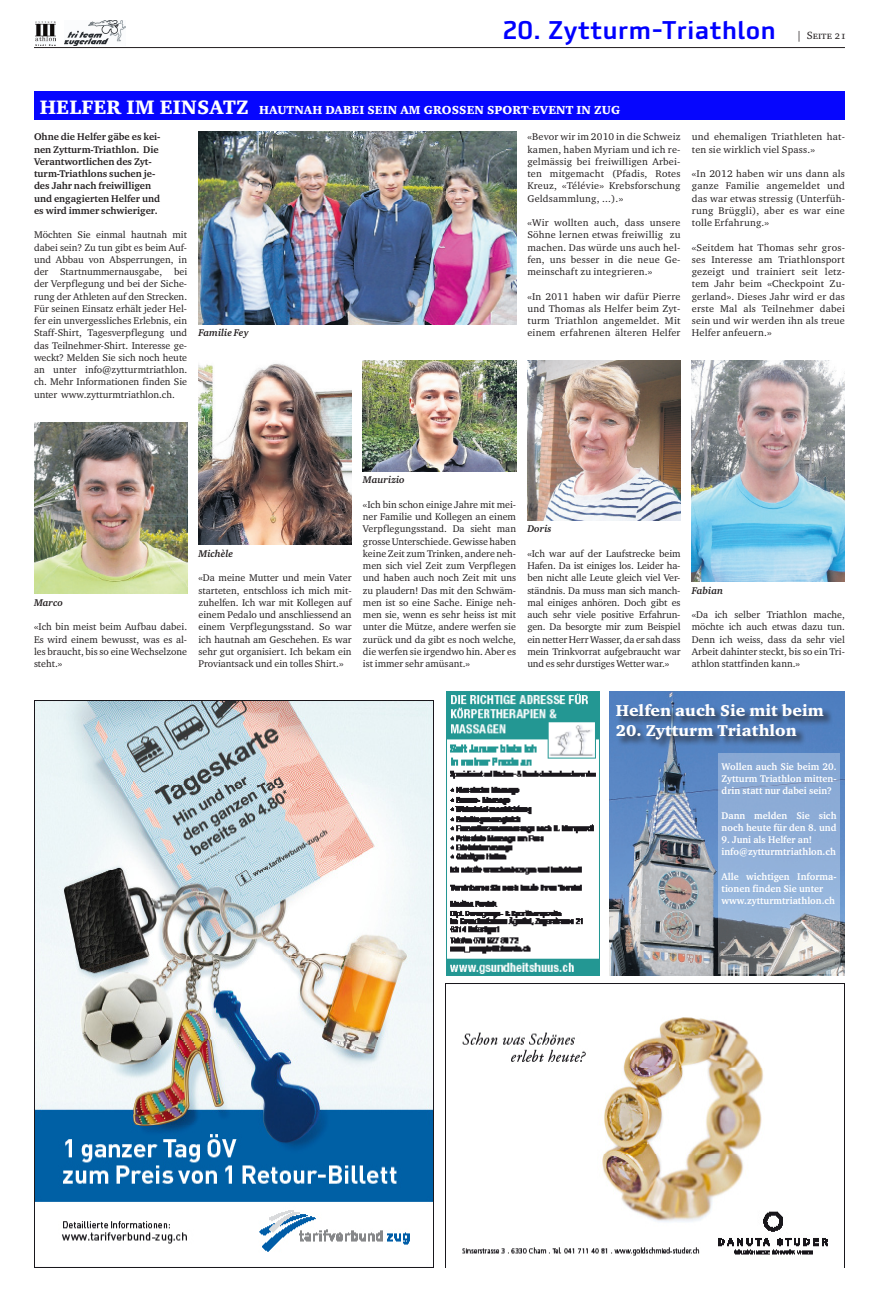
<style>
.page{position:relative;width:879px;height:1290px;background:#fff}
.page>*{position:absolute;margin:0;border:0;box-sizing:border-box;transform-origin:0 0}
.t1{font:500 25px "Utility OT";color:#0000fe}
.t2{font:900 16.2px "Charter ITC Pro";color:#fff}
._321_B_Titel_48P_Fru{font:900 12px "Charter ITC Pro";letter-spacing:.01em;color:#fff}
.t3{font:10.8px "Charter ITC Pro";color:#231f20}
._150_Grundtext{font:10px/12.2px "Charter ITC Pro";letter-spacing:.015em;color:#231f20;text-align:justify}
.t4{font:700 10px/12.2px "Charter ITC Pro";color:#fff;scale:.96 1}
._130_Vorspann{font:700 10px/12.2px "Charter ITC Pro";color:#231f20}
._153_Grundtext_bold{font:italic 700 10px "Charter ITC Pro";color:#231f20}
.s1{font-size:20px}
</style>
<div class="page">
<div style="left:34px;top:92px;width:811px;height:28px;background:#0606fe"></div>
<hr style="left:34px;top:47px;width:811px;height:1px;background:#231f20">
<svg style="left:35px;top:21px;width:1px;height:25px"></svg>
<img style="left:36px;top:21px;width:20px;height:25px">
<svg style="left:64px;top:20px;width:59px;height:25px"></svg>
<img style="left:65px;top:21px;width:61px;height:25px">
<img style="left:34px;top:422px;width:153px;height:172px">
<img style="left:527px;top:361px;width:153px;height:159px">
<img style="left:692px;top:361px;width:153px;height:220px">
<img style="left:363px;top:361px;width:153px;height:110px">
<img style="left:198px;top:363px;width:153px;height:182px">
<img style="left:198px;top:132px;width:318px;height:192px">
<img style="left:446px;top:692px;width:153px;height:283px">
<img style="left:34px;top:700px;width:400px;height:567px">
<img style="left:445px;top:984px;width:400px;height:283px">
<img style="left:609px;top:692px;width:236px;height:283px">
<div style="left:616px;top:703px;width:216px;height:46px;background:#231f20;opacity:.8"></div>
<svg style="left:718px;top:753px;width:121px;height:220px;fill:#8facd6"></svg>
<p class="t1" style="left:503px;top:14px;width:275px">20. Zytturm-Triathlon</p>
<p class="t3" style="left:796px;top:28px;width:51px">| Seite 21</p>
<p class="_321_B_Titel_48P_Fru" style="left:40px;top:102px;width:582px"><span class="s1">HELFER IM EINSATZ</span> HAUTNAH DABEI SEIN AM GROSSEN SPORT-EVENT IN ZUG</p>
<p class="_130_Vorspann" style="left:34px;top:131px;width:128px">Ohne die Helfer gäbe es kei&shy;nen Zytturm-Triathlon. Die<br>Verantwortlichen des Zyt&shy;turm-Triathlons suchen je&shy;des Jahr nach freiwilligen und engagierten Helfer und es wird immer schwieriger.</p>
<p class="_150_Grundtext" style="left:34px;top:229px;width:155px">Möchten Sie einmal hautnah mit dabei sein? Zu tun gibt es beim Auf&shy;und Abbau von Absperrungen, in der Startnummernausgabe, bei der Verpflegung und bei der Siche&shy;rung der Athleten auf den Strecken.<br>Für seinen Einsatz erhält jeder Hel&shy;fer ein unvergessliches Erlebnis, ein Staff-Shirt, Tagesverpflegung und das Teilnehmer-Shirt. Interesse ge&shy;weckt? Melden Sie sich noch heute an unter info@zytturmtriathlon. ch. Mehr Informationen finden Sie unter www.zytturmtriathlon.ch.</p>
<p class="_150_Grundtext" style="left:527px;top:131px;width:155px">«Bevor wir im 2010 in die Schweiz kamen, haben Myriam und ich re&shy;gelmässig bei freiwilligen Arbei&shy;ten mitgemacht (Pfadis, Rotes Kreuz, «Télévie» Krebsforschung Geldsammlung, ...).»</p>
<p class="_150_Grundtext" style="left:527px;top:216px;width:155px">«Wir wollten auch, dass unsere Söhne lernen etwas freiwillig zu machen. Das würde uns auch hel&shy;fen, uns besser in die neue Ge&shy;meinschaft zu integrieren.»</p>
<p class="_150_Grundtext" style="left:527px;top:290px;width:155px">«In 2011 haben wir dafür Pierre und Thomas als Helfer beim Zyt&shy;turm Triathlon angemeldet. Mit einem erfahrenen älteren Helfer</p>
<p class="_150_Grundtext" style="left:692px;top:131px;width:155px">und ehemaligen Triathleten hat&shy;ten sie wirklich viel Spass.»</p>
<p class="_150_Grundtext" style="left:692px;top:167px;width:155px">«In 2012 haben wir uns dann als ganze Familie angemeldet und das war etwas stressig (Unterfüh&shy;rung Brüggli), aber es war eine tolle Erfahrung.»</p>
<p class="_150_Grundtext" style="left:692px;top:241px;width:155px">«Seitdem hat Thomas sehr gros&shy;ses Interesse am Triathlonsport gezeigt und trainiert seit letz&shy;tem Jahr beim «Checkpoint Zu&shy;gerland». Dieses Jahr wird er das erste Mal als Teilnehmer dabei sein und wir werden ihn als treue</p>
<p class="_153_Grundtext_bold" style="left:198px;top:327px;width:52px">Familie Fey</p>
<p class="_150_Grundtext" style="left:692px;top:327px;width:81px">Helfer anfeuern.»</p>
<p class="_153_Grundtext_bold" style="left:34px;top:596px;width:30px">Marco</p>
<p class="_150_Grundtext" style="left:34px;top:621px;width:155px">«Ich bin meist beim Aufbau dabei.<br>Es wird einem bewusst, was es al&shy;les braucht, bis so eine Wechselzone steht.»</p>
<p class="_153_Grundtext_bold" style="left:198px;top:547px;width:36px">Michèle</p>
<p class="_150_Grundtext" style="left:198px;top:572px;width:155px">«Da meine Mutter und mein Vater starteten, entschloss ich mich mit&shy;zuhelfen. Ich war mit Kollegen auf einem Pedalo und anschliessend an einem Verpflegungsstand. So war ich hautnah am Geschehen. Es war sehr gut organisiert. Ich bekam ein Proviantsack und ein tolles Shirt.»</p>
<p class="_153_Grundtext_bold" style="left:363px;top:474px;width:43px">Maurizio</p>
<p class="_150_Grundtext" style="left:363px;top:498px;width:155px">«Ich bin schon einige Jahre mit mei&shy;ner Familie und Kollegen an einem Verpflegungsstand. Da sieht man grosse Unterschiede. Gewisse haben keine Zeit zum Trinken, andere neh&shy;men sich viel Zeit zum Verpflegen und haben auch noch Zeit mit uns zu plaudern! Das mit den Schwäm&shy;men ist so eine Sache. Einige neh&shy;men sie, wenn es sehr heiss ist mit unter die Mütze, andere werfen sie zurück und da gibt es noch welche, die werfen sie irgendwo hin. Aber es ist immer sehr amüsant.»</p>
<p class="_153_Grundtext_bold" style="left:527px;top:523px;width:26px">Doris</p>
<p class="_150_Grundtext" style="left:527px;top:547px;width:155px">«Ich war auf der Laufstrecke beim Hafen. Da ist einiges los. Leider ha&shy;ben nicht alle Leute gleich viel Ver&shy;ständnis. Da muss man sich manch&shy;mal einiges anhören. Doch gibt es auch sehr viele positive Erfahrun&shy;gen. Da besorgte mir zum Beispiel ein netter Herr Wasser, da er sah dass mein Trinkvorrat aufgebraucht war und es sehr durstiges Wetter war.»</p>
<p class="_153_Grundtext_bold" style="left:692px;top:584px;width:33px">Fabian</p>
<p class="_150_Grundtext" style="left:692px;top:608px;width:155px">«Da ich selber Triathlon mache, möchte ich auch etwas dazu tun.<br>Denn ich weiss, dass da sehr viel Arbeit dahinter steckt, bis so ein Tri&shy;athlon stattfinden kann.»</p>
<p class="t2" style="left:616px;top:700px;width:209px">Helfen auch Sie mit beim</p>
<p class="t2" style="left:616px;top:720px;width:182px">20. Zytturm Triathlon</p>
<p class="t4" style="left:721px;top:760px;width:121px;text-align:justify">Wollen auch Sie beim 20.<br>Zytturm Triathlon mitten&shy;drin statt nur dabei sein?</p>
<p class="t4" style="left:721px;top:809px;width:121px">Dann melden Sie sich noch heute für den 8. und</p>
<p class="t4" style="left:721px;top:833px;width:96px">9. Juni als Helfer an!</p>
<p class="t4" style="left:721px;top:846px;width:121px">info@zytturmtriathlon.ch</p>
<p class="t4" style="left:721px;top:870px;width:121px">Alle wichtigen Informa&shy;tionen finden Sie unter</p>
<p class="t4" style="left:721px;top:895px;width:120px">www.zytturmtriathlon.ch</p>
</div>
